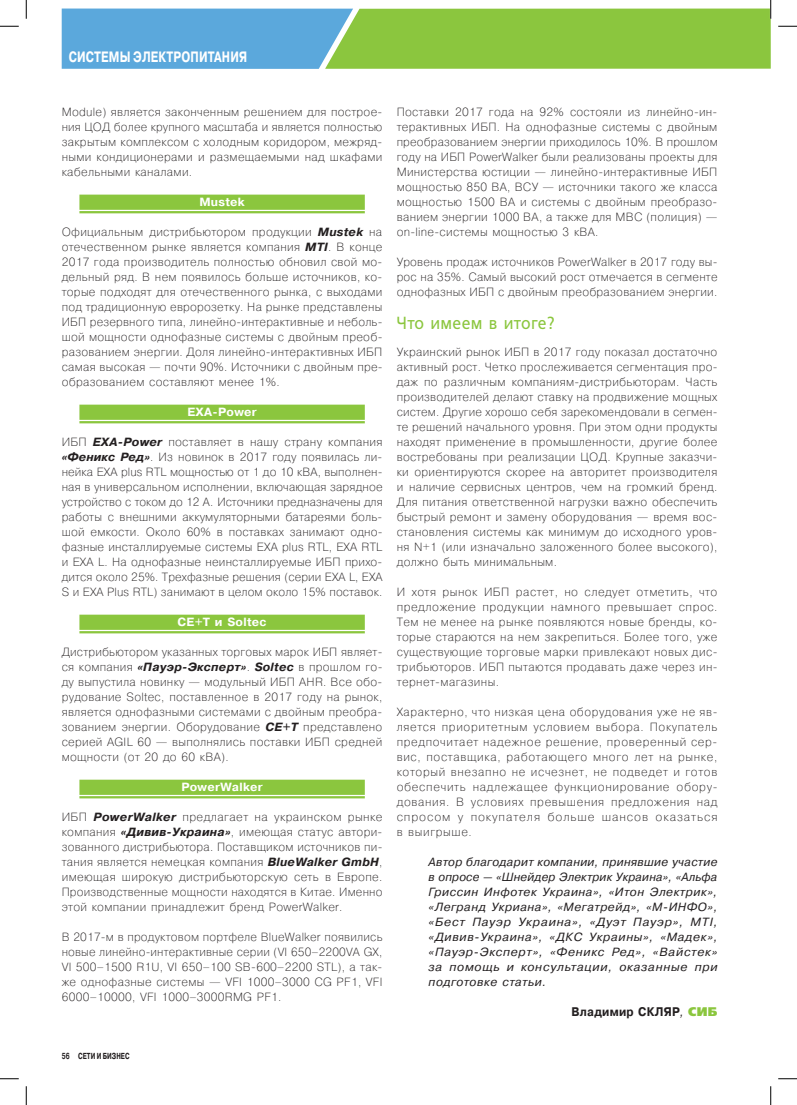
<style>
.page{position:relative;width:797px;height:1105px;background:#fff}
.page>*{position:absolute;margin:0;border:0;box-sizing:border-box;transform-origin:0 0}
.t1{font:17.5px "Free Set";letter-spacing:.025em;color:#8bc63e;scale:.9 1}
.t2{font:700 15px "Pragmatica";letter-spacing:.01em;color:#fff;scale:.75 1}
.t3{font:700 12.5px "Pragmatica";letter-spacing:.025em;color:#231f20;scale:.9 1}
.t4{font:200 11.88px/15px "Pragmatica";letter-spacing:.025em;color:#231f20;text-align:justify}
.t5{font:italic 11.88px/15px "Pragmatica";letter-spacing:.06em;color:#231f20;text-align:justify}
.t6{font:700 11.88px "Pragmatica";letter-spacing:.025em;color:#fff}
.t7{font:700 8.75px "Pragmatica";color:#231f20;scale:.7 1}
.s1{font-weight:700;font-style:italic}
.s2{font-weight:400;font-style:italic}
.s3{font-family:"Free Set";font-weight:800;color:#8bc63e}
</style>
<div class="page">
<div style="left:79px;top:195px;width:286px;height:18px;background:#8bc63e"></div>
<hr style="left:62px;top:210px;width:320px;height:1px;background:#fff">
<div style="left:79px;top:405px;width:286px;height:18px;background:#8bc63e"></div>
<hr style="left:62px;top:420px;width:320px;height:1px;background:#fff">
<div style="left:79px;top:615px;width:286px;height:18px;background:#8bc63e"></div>
<hr style="left:62px;top:630px;width:320px;height:1px;background:#fff">
<div style="left:79px;top:780px;width:286px;height:18px;background:#8bc63e"></div>
<hr style="left:62px;top:795px;width:320px;height:1px;background:#fff">
<svg style="left:0;top:25px;width:19px;height:2px"></svg>
<svg style="left:778px;top:25px;width:19px;height:2px"></svg>
<svg style="left:0;top:1078px;width:19px;height:1px"></svg>
<svg style="left:778px;top:1078px;width:19px;height:1px"></svg>
<svg style="left:25px;top:0;width:2px;height:19px"></svg>
<svg style="left:25px;top:1086px;width:2px;height:19px"></svg>
<svg style="left:62px;top:0;width:709px;height:69px;background:#8ac38d"></svg>
<svg style="left:770px;top:1086px;width:1px;height:19px"></svg>
<p class="t2" style="left:69px;top:47px;width:23px">Систе</p>
<p class="t2" style="left:109px;top:47px;width:186px">мы электропитания</p>
<p class="t4" style="left:62px;top:104px;width:322px">Module) является законченным решением для построе&shy;ния ЦОД более крупного масштаба и является полностью закрытым комплексом с холодным коридором, межряд&shy;ными кондиционерами и размещаемыми над шкафами кабельными каналами.</p>
<p class="t6" style="left:199px;top:194px;width:47px">Mustek</p>
<p class="t4" style="left:62px;top:224px;width:322px">Официальным дистрибьютором продукции <span class="s1">Mustek</span> на отечественном рынке является компания <span class="s1">MTI</span>. В конце 2017 года производитель полностью обновил свой мо&shy;дельный ряд. В нем появилось больше источников, ко&shy;торые подходят для отечественного рынка, с выходами под традиционную евророзетку. На рынке представлены ИБП резервного типа, линейно-интерактивные и неболь&shy;шой мощности однофазные системы с двойным преоб&shy;разованием энергии. Доля линейно-интерактивных ИБП самая высокая — почти 90%. Источники с двойным пре&shy;образованием составляют менее 1%.</p>
<p class="t6" style="left:187px;top:404px;width:71px">EXA‑Power</p>
<p class="t4" style="left:62px;top:434px;width:322px">ИБП <span class="s1">EXA‑Power</span> поставляет в нашу страну компания <span class="s1">«Феникс Ред»</span>. Из новинок в 2017 году появилась ли&shy;нейка EXA plus RTL мощностью от 1 до 10 кВА, выполнен&shy;ная в универсальном исполнении, включающая зарядное устройство с током до 12 А. Источники предназначены для работы с внешними аккумуляторными батареями боль&shy;шой емкости. Около 60% в поставках занимают одно&shy;фазные инсталлируемые системы EXA plus RTL, EXA RTL и EXA L. На однофазные неинсталлируемые ИБП прихо&shy;дится около 25%. Трехфазные решения (серии EXA L, EXA S и EXA Plus RTL) занимают в целом около 15% поставок.</p>
<p class="t6" style="left:178px;top:614px;width:90px">CE+T и Soltec</p>
<p class="t4" style="left:62px;top:644px;width:322px">Дистрибьютором указанных торговых марок ИБП являет&shy;ся компания <span class="s1">«Пауэр-Эксперт»</span>. <span class="s1">Soltec</span> в прошлом го&shy;ду выпустила новинку — модульный ИБП AHR. Все обо&shy;рудование Soltec, поставленное в 2017 году на рынок, является однофазными системами с двойным преобра&shy;зованием энергии. Оборудование <span class="s1">CE+T</span> представлено серией AGIL 60 — выполнялись поставки ИБП средней мощности (от 20 до 60 кВА).</p>
<p class="t6" style="left:181px;top:779px;width:83px">PowerWalker</p>
<p class="t4" style="left:62px;top:809px;width:322px">ИБП <span class="s1">PowerWalker</span> предлагает на украинском рынке компания <span class="s1">«Дивив-Украина»</span>, имеющая статус автори&shy;зованного дистрибьютора. Поставщиком источников пи&shy;тания является немецкая компания <span class="s1">BlueWalker GmbH</span>, имеющая широкую дистрибьюторскую сеть в Европе.<br>Производственные мощности находятся в Китае. Именно этой компании принадлежит бренд PowerWalker.</p>
<p class="t4" style="left:62px;top:929px;width:322px">В 2017‑м в продуктовом портфеле BlueWalker появились новые линейно-интерактивные серии (VI 650–2200VA GX, VI 500–1500 R1U, VI 650–100 SB‑600–2200 STL), а так&shy;же однофазные системы — VFI 1000–3000 CG PF1, VFI 6000–10000, VFI 1000–3000RMG PF1.</p>
<p class="t7" style="left:62px;top:1050px;width:98px">56 СЕТИ И БИЗНЕС</p>
<p class="t4" style="left:397px;top:104px;width:322px">Поставки 2017 года на 92% состояли из линейно-ин&shy;терактивных ИБП. На однофазные системы с двойным преобразованием энергии приходилось 10%. В прошлом году на ИБП PowerWalker были реализованы проекты для Министерства юстиции — линейно-интерактивные ИБП мощностью 850 ВА, ВСУ — источники такого же класса мощностью 1500 ВА и системы с двойным преобразо&shy;ванием энергии 1000 ВА, а также для МВС (полиция) — on-line-системы мощностью 3 кВА.</p>
<p class="t4" style="left:397px;top:254px;width:322px">Уровень продаж источников PowerWalker в 2017 году вы&shy;рос на 35%. Самый высокий рост отмечается в сегменте однофазных ИБП с двойным преобразованием энергии.</p>
<h1 class="t1" style="left:397px;top:313px;width:177px">Что имеем в итоге?</h1>
<p class="t4" style="left:397px;top:344px;width:322px">Украинский рынок ИБП в 2017 году показал достаточно активный рост. Четко прослеживается сегментация про&shy;даж по различным компаниям-дистрибьюторам. Часть производителей делают ставку на продвижение мощных систем. Другие хорошо себя зарекомендовали в сегмен&shy;те решений начального уровня. При этом одни продукты находят применение в промышленности, другие более востребованы при реализации ЦОД. Крупные заказчи&shy;ки ориентируются скорее на авторитет производителя и наличие сервисных центров, чем на громкий бренд.<br>Для питания ответственной нагрузки важно обеспечить быстрый ремонт и замену оборудования — время вос&shy;становления системы как минимум до исходного уров&shy;ня N+1 (или изначально заложенного более высокого), должно быть минимальным.</p>
<p class="t4" style="left:397px;top:584px;width:322px">И хотя рынок ИБП растет, но следует отметить, что предложение продукции намного превышает спрос.<br>Тем не менее на рынке появляются новые бренды, ко&shy;торые стараются на нем закрепиться. Более того, уже существующие торговые марки привлекают новых дис&shy;трибьюторов. ИБП пытаются продавать даже через ин&shy;тернет-магазины.</p>
<p class="t4" style="left:397px;top:704px;width:322px">Характерно, что низкая цена оборудования уже не яв&shy;ляется приоритетным условием выбора. Покупатель предпочитает надежное решение, проверенный сер&shy;вис, поставщика, работающего много лет на рынке, который внезапно не исчезнет, не подведет и готов обеспечить надлежащее функционирование обору&shy;дования. В условиях превышения предложения над спросом у покупателя больше шансов оказаться в выигрыше.</p>
<p class="t5" style="left:428px;top:855px;width:290px">Автор благодарит компании, принявшие участие в опросе — «Шнейдер Электрик Украина», «Альфа Гриссин Инфотек Украина», «Итон Электрик», «Легранд Укриана», «Мегатрейд», «М‑ИНФО», «Бест Пауэр Украина», «Дуэт Пауэр», MTI, «Дивив-Украина», «ДКС Украины», «Мадек», «Пауэр-Эксперт», «Феникс Ред», «Вайстек» за помощь и консультации, оказанные при подготовке статьи.</p>
<p class="t3" style="left:571px;top:1004px;width:164px">Владимир СКЛЯР<span class="s2">,</span> <span class="s3">СИБ</span></p>
</div>
